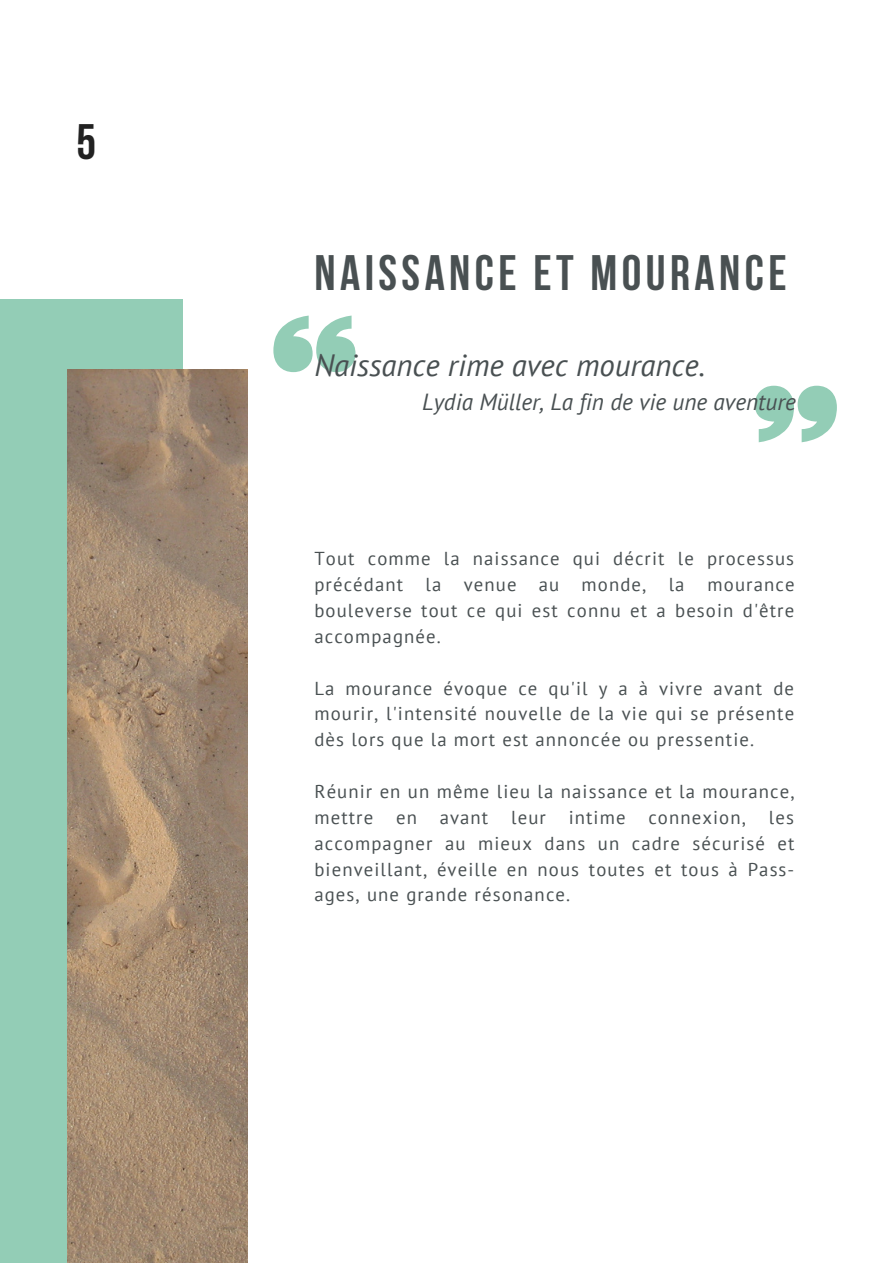
<style>
.page{position:relative;width:893px;height:1264px;background:#fff}
.page>*{position:absolute;margin:0;border:0;box-sizing:border-box;transform-origin:0 0}
.t1{font:700 49.65px "Bebas Neue";letter-spacing:.09em;color:#495052}
.t2{font:700 49.65px "Bebas Neue";color:#222}
.t3{font:italic 30.75px "PT Sans";color:#495052}
.t4{font:italic 23.25px "PT Sans";color:#495052}
.t5{font:18.75px/25.8px "PT Sans";letter-spacing:.06em;color:#495052;text-align:justify}
</style>
<div class="page">
<svg style="left:273px;top:315px;width:82px;height:57px"></svg>
<svg style="left:754px;top:386px;width:82px;height:56px"></svg>
<div style="left:0;top:299px;width:182px;height:963px;background:#93cdb6"></div>
<img style="left:67px;top:369px;width:180px;height:893px">
<h1 class="t2" style="left:76px;top:121px;width:21px">5</h1>
<h1 class="t1" style="left:314px;top:253px;width:473px">NAISSANCE ET MOURANCE</h1>
<h2 class="t3" style="left:314px;top:345px;width:392px">Naissance rime avec mourance.</h2>
<p class="t4" style="left:422px;top:386px;width:375px">Lydia Müller, La fin de vie une aventure</p>
<p class="t5" style="left:314px;top:545px;width:481px">Tout comme la naissance qui décrit le processus précédant la venue au monde, la mourance bouleverse tout ce qui est connu et a besoin d'être accompagnée.</p>
<p class="t5" style="left:314px;top:674px;width:481px">La mourance évoque ce qu'il y a à vivre avant de mourir, l'intensité nouvelle de la vie qui se présente dès lors que la mort est annoncée ou pressentie.</p>
<p class="t5" style="left:314px;top:778px;width:481px">Réunir en un même lieu la naissance et la mourance, mettre en avant leur intime connexion, les accompagner au mieux dans un cadre sécurisé et bienveillant, éveille en nous toutes et tous à Pass&shy;ages, une grande résonance.</p>
</div>
